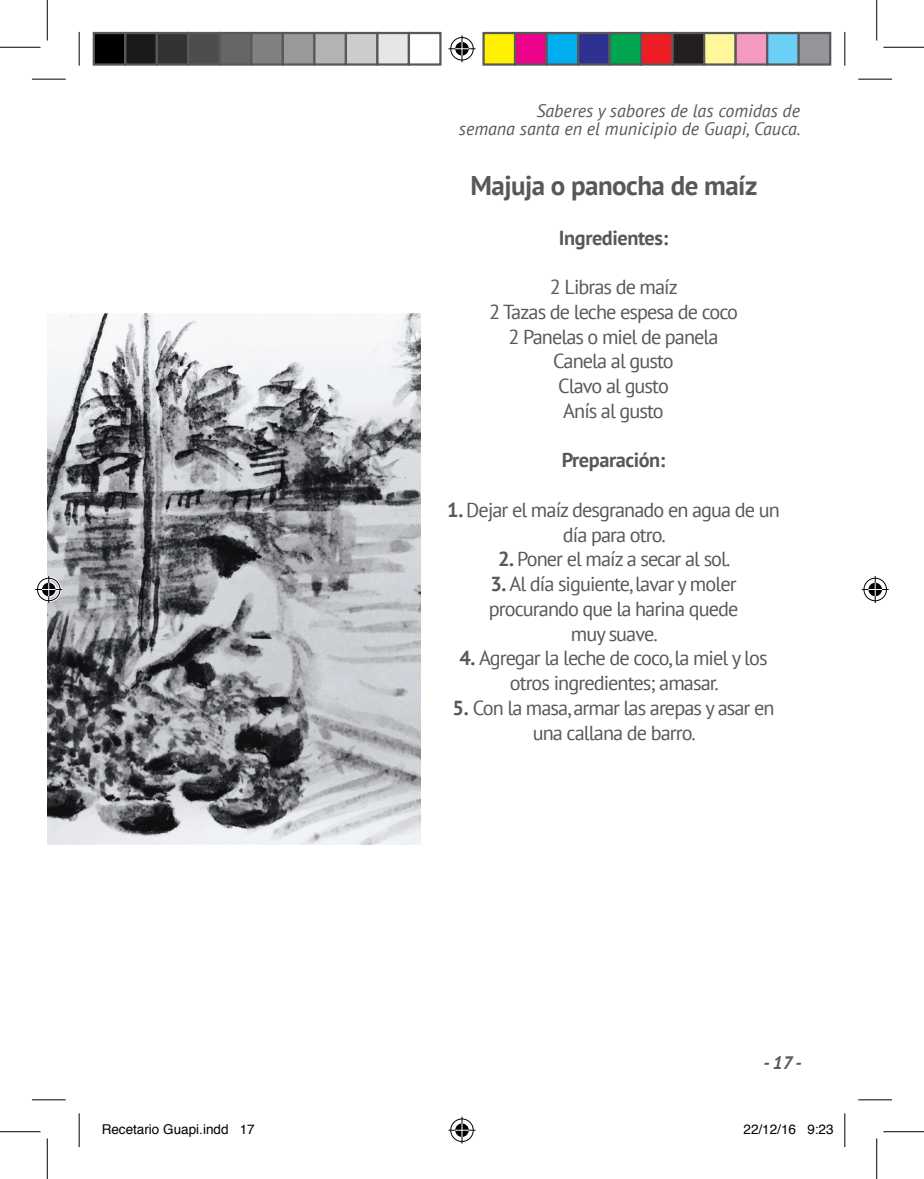
<style>
.page{position:relative;width:924px;height:1179px;background:#fff}
.page>*{position:absolute;margin:0;border:0;box-sizing:border-box;transform-origin:0 0}
.t1{font:700 27px "PT Sans";letter-spacing:-.02em;color:#57585a}
.t2{font:20.25px/24.8px "PT Sans";letter-spacing:-.045em;color:#57585a;text-align:center}
.t3{font:700 20.25px "PT Sans";letter-spacing:-.02em;color:#57585a}
.t4{font:italic 18px/18px "PT Sans";color:#57585a;text-align:right}
.t5{font:italic 700 18px "PT Sans";color:#57585a}
.t6{font:13.5px "Helvetica";color:#000}
.s1{font-weight:700}
</style>
<div class="page">
<img style="left:47px;top:314px;width:373px;height:530px">
<hr style="left:32px;top:79px;width:34px;height:1px;background:#000">
<hr style="left:858px;top:79px;width:34px;height:1px;background:#000">
<hr style="left:32px;top:1099px;width:34px;height:1px;background:#000">
<hr style="left:858px;top:1099px;width:34px;height:1px;background:#000">
<hr style="left:79px;top:32px;width:1px;height:34px;background:#000">
<hr style="left:79px;top:1113px;width:1px;height:34px;background:#000">
<hr style="left:844px;top:32px;width:1px;height:34px;background:#000">
<hr style="left:844px;top:1113px;width:1px;height:34px;background:#000">
<hr style="left:0;top:47px;width:40px;height:1px;background:#000">
<hr style="left:883px;top:47px;width:41px;height:1px;background:#000">
<hr style="left:0;top:1131px;width:40px;height:1px;background:#000">
<hr style="left:883px;top:1131px;width:41px;height:1px;background:#000">
<hr style="left:47px;top:0;width:1px;height:41px;background:#000">
<hr style="left:47px;top:1138px;width:1px;height:41px;background:#000">
<hr style="left:876px;top:0;width:1px;height:41px;background:#000">
<hr style="left:876px;top:1138px;width:1px;height:41px;background:#000">
<svg style="left:448px;top:35px;width:27px;height:27px"></svg>
<svg style="left:448px;top:1116px;width:27px;height:27px"></svg>
<svg style="left:35px;top:576px;width:27px;height:27px"></svg>
<svg style="left:861px;top:576px;width:27px;height:27px"></svg>
<div style="left:94px;top:33px;width:31px;height:32px;background:#000"></div>
<div style="left:93px;top:32px;width:33px;height:34px;border:2px solid #595959"></div>
<div style="left:125px;top:33px;width:32px;height:32px;background:#1a1a1a"></div>
<div style="left:124px;top:32px;width:34px;height:34px;border:2px solid #595959"></div>
<div style="left:157px;top:33px;width:31px;height:32px;background:#333"></div>
<div style="left:156px;top:32px;width:33px;height:34px;border:2px solid #595959"></div>
<div style="left:188px;top:33px;width:32px;height:32px;background:#4d4d4d"></div>
<div style="left:187px;top:32px;width:34px;height:34px;border:2px solid #595959"></div>
<div style="left:220px;top:33px;width:31px;height:32px;background:#666"></div>
<div style="left:219px;top:32px;width:33px;height:34px;border:2px solid #595959"></div>
<div style="left:251px;top:33px;width:32px;height:32px;background:#808080"></div>
<div style="left:250px;top:32px;width:34px;height:34px;border:2px solid #595959"></div>
<div style="left:283px;top:33px;width:31px;height:32px;background:#999"></div>
<div style="left:282px;top:32px;width:33px;height:34px;border:2px solid #595959"></div>
<div style="left:314px;top:33px;width:32px;height:32px;background:#b3b3b3"></div>
<div style="left:313px;top:32px;width:34px;height:34px;border:2px solid #595959"></div>
<div style="left:346px;top:33px;width:31px;height:32px;background:#ccc"></div>
<div style="left:345px;top:32px;width:33px;height:34px;border:2px solid #595959"></div>
<div style="left:377px;top:33px;width:32px;height:32px;background:#e6e6e6"></div>
<div style="left:376px;top:32px;width:34px;height:34px;border:2px solid #595959"></div>
<div style="left:408px;top:32px;width:33px;height:34px;border:2px solid #595959"></div>
<div style="left:483px;top:33px;width:32px;height:32px;background:#fff101"></div>
<div style="left:482px;top:32px;width:34px;height:34px;border:2px solid #595959"></div>
<div style="left:515px;top:33px;width:31px;height:32px;background:#ed028c"></div>
<div style="left:514px;top:32px;width:33px;height:34px;border:2px solid #595959"></div>
<div style="left:546px;top:33px;width:32px;height:32px;background:#00aeef"></div>
<div style="left:545px;top:32px;width:34px;height:34px;border:2px solid #595959"></div>
<div style="left:578px;top:33px;width:31px;height:32px;background:#2e3092"></div>
<div style="left:577px;top:32px;width:33px;height:34px;border:2px solid #595959"></div>
<div style="left:609px;top:33px;width:32px;height:32px;background:#00a54f"></div>
<div style="left:608px;top:32px;width:34px;height:34px;border:2px solid #595959"></div>
<div style="left:641px;top:33px;width:31px;height:32px;background:#ee1d23"></div>
<div style="left:640px;top:32px;width:33px;height:34px;border:2px solid #595959"></div>
<div style="left:672px;top:33px;width:32px;height:32px;background:#231f20"></div>
<div style="left:671px;top:32px;width:34px;height:34px;border:2px solid #595959"></div>
<div style="left:704px;top:33px;width:31px;height:32px;background:#fff79a"></div>
<div style="left:703px;top:32px;width:33px;height:34px;border:2px solid #595959"></div>
<div style="left:735px;top:33px;width:32px;height:32px;background:#f499c2"></div>
<div style="left:734px;top:32px;width:34px;height:34px;border:2px solid #595959"></div>
<div style="left:767px;top:33px;width:31px;height:32px;background:#6bcff6"></div>
<div style="left:766px;top:32px;width:33px;height:34px;border:2px solid #595959"></div>
<div style="left:798px;top:33px;width:32px;height:32px;background:#939598"></div>
<div style="left:797px;top:32px;width:34px;height:34px;border:2px solid #595959"></div>
<p class="t4" style="left:459px;top:102px;width:343px">Saberes y sabores de las comidas de<br>semana santa en el municipio de Guapi, Cauca.</p>
<h1 class="t1" style="left:470px;top:168px;width:288px">Majuja o panocha de maíz</h1>
<p class="t3" style="left:559px;top:224px;width:111px">Ingredientes:</p>
<p class="t2" style="left:489px;top:274px;width:250px">2 Libras de maíz<br>2 Tazas de leche espesa de coco<br>2 Panelas o miel de panela<br>Canela al gusto<br>Clavo al gusto<br>Anís al gusto</p>
<p class="t3" style="left:561px;top:447px;width:105px">Preparación:</p>
<p class="t2" style="left:447px;top:497px;width:334px"><span class="s1">1.</span> Dejar el maíz desgranado en agua de un día para otro.</p>
<p class="t2" style="left:498px;top:546px;width:234px"><span class="s1">2.</span> Poner el maíz a secar al sol.</p>
<p class="t2" style="left:489px;top:571px;width:251px"><span class="s1">3.</span> Al día siguiente, lavar y moler procurando que la harina quede muy suave.</p>
<p class="t2" style="left:459px;top:645px;width:309px"><span class="s1">4.</span> Agregar la leche de coco, la miel y los otros ingredientes; amasar.</p>
<p class="t2" style="left:452px;top:695px;width:323px"><span class="s1">5.</span> Con la masa, armar las arepas y asar en una callana de barro.</p>
<p class="t5" style="left:763px;top:1050px;width:39px">- 17 -</p>
<p class="t6" style="left:102px;top:1118px;width:155px">Recetario Guapi.indd 17</p>
<p class="t6" style="left:743px;top:1118px;width:92px">22/12/16 9:23</p>
</div>
